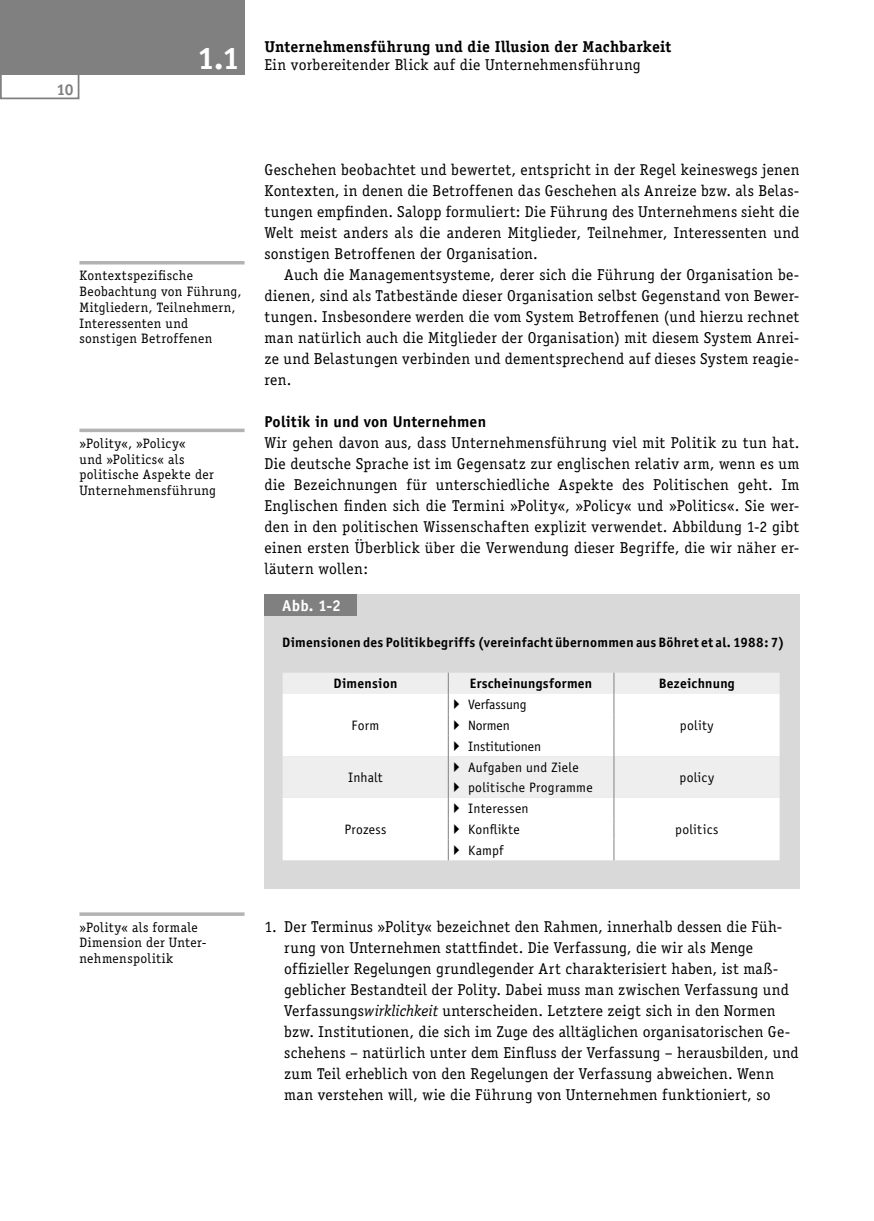
<style>
.page{position:relative;width:874px;height:1221px;background:#fff}
.page>*{position:absolute;margin:0;border:0;box-sizing:border-box;transform-origin:0 0}
.t1{font:15.75px/21px "Officina Serif";letter-spacing:.015em;color:#000;text-align:justify}
.t2{font:700 15.75px/17.5px "Officina Serif";letter-spacing:.015em;color:#000}
.t3{font:700 15.75px "Officina Sans";letter-spacing:.01em;color:#000}
.t4{font:700 15.75px "Officina Sans";color:#fff}
.t5{font:700 15.75px "Officina Sans";color:#808080}
.t6{font:13.65px/15.8px "Officina Serif";letter-spacing:.025em;color:#000}
.t7{font:13.65px/20.8px "Officina Sans";letter-spacing:.015em;color:#000}
.t8{font:700 13.65px "Officina Sans";letter-spacing:.02em;color:#000}
.s1{font-family:"Officina Sans";font-size:31.5px;color:#fff}
.s2{font-weight:400}
.s3{font-style:italic}
</style>
<div class="page">
<div style="left:0;top:69px;width:79px;height:30px;border:2px solid #808080"></div>
<div style="left:0;top:0;width:244px;height:74px;background:#808080"></div>
<hr style="left:79px;top:261px;width:165px;height:3px;background:#b3b3b3">
<svg style="left:79px;top:428px;width:165px;height:4px"></svg>
<hr style="left:79px;top:912px;width:165px;height:3px;background:#b3b3b3">
<div style="left:264px;top:594px;width:535px;height:295px;background:#d9d9d9"></div>
<div style="left:264px;top:594px;width:93px;height:21px;background:#808080"></div>
<svg style="left:282px;top:672px;width:497px;height:188px;background:#f8f8f8"></svg>
<p class="t5" style="left:56px;top:83px;width:19px">10</p>
<p class="t2" style="left:197px;top:39px;width:475px;text-indent:67px">Unternehmensführung und die Illusion der Machbarkeit<br><span class="s1">1.1</span> <span class="s2">Ein vorbereitender Blick auf die Unternehmensführung</span></p>
<p class="t6" style="left:79px;top:269px;width:163px">Kontextspezifische<br>Beobachtung von Führung,<br>Mitgliedern, Teilnehmern,<br>Interessenten und sonstigen Betroffenen</p>
<p class="t6" style="left:79px;top:436px;width:138px">»Polity«, »Policy«<br>und »Politics« als politische Aspekte der<br>Unternehmensführung</p>
<p class="t1" style="left:264px;top:160px;width:536px">Geschehen beo bachtet und bewertet, ent spricht in der Regel keineswegs jenen Kontexten, in denen die Be troffenen das Ge schehen als Anreize bzw. als Belas&shy;tungen empfinden. Salopp formuliert: Die Führung des Unternehmens sieht die Welt meist anders als die anderen Mit glieder, Teilnehmer, Interessenten und sonstigen Betroffenen der Organisation.</p>
<p class="t1" style="left:264px;top:265px;width:536px;text-indent:20px">Auch die Managementsysteme, derer sich die Führung der Organisation be&shy;dienen, sind als Tatbestände dieser Organisation selbst Ge gen stand von Bewer&shy;tun gen. Insbesondere werden die vom System Betroffenen (und hierzu rechnet man natürlich auch die Mitglieder der Organisation) mit diesem System Anrei&shy;ze und Belastungen verbinden und dementsprechend auf dieses System reagie&shy;ren.</p>
<p class="t3" style="left:264px;top:416px;width:223px">Politik in und von Unternehmen</p>
<p class="t1" style="left:264px;top:433px;width:536px">Wir gehen davon aus, dass Unternehmensführung viel mit Politik zu tun hat.<br>Die deu tsche Sprache ist im Gegensatz zur englischen relativ arm, wenn es um die Be zeich nungen für unterschiedliche Aspekte des Politischen geht. Im Engli schen fin den sich die Termini » Polity«, » Policy« und » Politics«. Sie wer&shy;den in den politi schen Wissenschaften explizit verwendet. Abbildung 1-2 gibt einen ersten Über blick über die Verwendung dieser Begriffe, die wir näher er&shy;läutern wollen:</p>
<p class="t4" style="left:282px;top:599px;width:60px">Abb. 1-2</p>
<p class="t8" style="left:282px;top:636px;width:503px">Dimensionen des Politikbegriffs (vereinfacht übernommen aus Böhret et al. 1988: 7)</p>
<p class="t8" style="left:333px;top:678px;width:65px">Dimension</p>
<p class="t8" style="left:469px;top:678px;width:124px">Erscheinungsformen</p>
<p class="t8" style="left:658px;top:678px;width:77px">Bezeichnung</p>
<p class="t7" style="left:351px;top:716px;width:29px">Form</p>
<p class="t7" style="left:468px;top:695px;width:60px">Verfassung<br>Normen</p>
<p class="t7" style="left:679px;top:715px;width:35px">polity</p>
<p class="t7" style="left:348px;top:768px;width:36px">Inhalt</p>
<p class="t7" style="left:344px;top:820px;width:44px">Prozess</p>
<p class="t7" style="left:468px;top:736px;width:74px">Institutionen</p>
<p class="t7" style="left:468px;top:757px;width:112px">Aufgaben und Ziele</p>
<p class="t7" style="left:468px;top:778px;width:126px">politische Programme</p>
<p class="t7" style="left:468px;top:799px;width:62px">Interessen<br>Konflikte</p>
<p class="t7" style="left:468px;top:841px;width:37px">Kampf</p>
<p class="t7" style="left:679px;top:768px;width:36px">policy</p>
<p class="t7" style="left:674px;top:819px;width:45px">politics</p>
<p class="t6" style="left:79px;top:920px;width:128px">»Polity« als formale<br>Dimension der Unter&shy;nehmenspolitik</p>
<p class="t1" style="left:284px;top:917px;width:515px;text-align:left;text-indent:-20px">1. Der Terminus »Polity« bezeichnet den Rahmen, innerhalb dessen die Füh&shy;rung von Unternehmen stattfindet. Die Verfassung, die wir als Menge offizieller Re ge lungen grundlegender Art charakterisiert haben, ist maß&shy;geblicher Be stand teil der Polity. Dabei muss man zwischen Verfassung und Ver fassungs <span class="s3">wirk lichkeit</span> unterscheiden. Letztere zeigt sich in den Normen bzw. In stitu tionen, die sich im Zuge des alltäglichen organisa torisch en Ge&shy;schehens – nat ürlich unter dem Einfluss der Verfassung – herausbilden, und zum Teil er heb lich von den Regelungen der Ver fas sung abweichen. Wenn man ver stehen will, wie die Führung von Un ter nehmen funktioniert, so</p>
</div>
